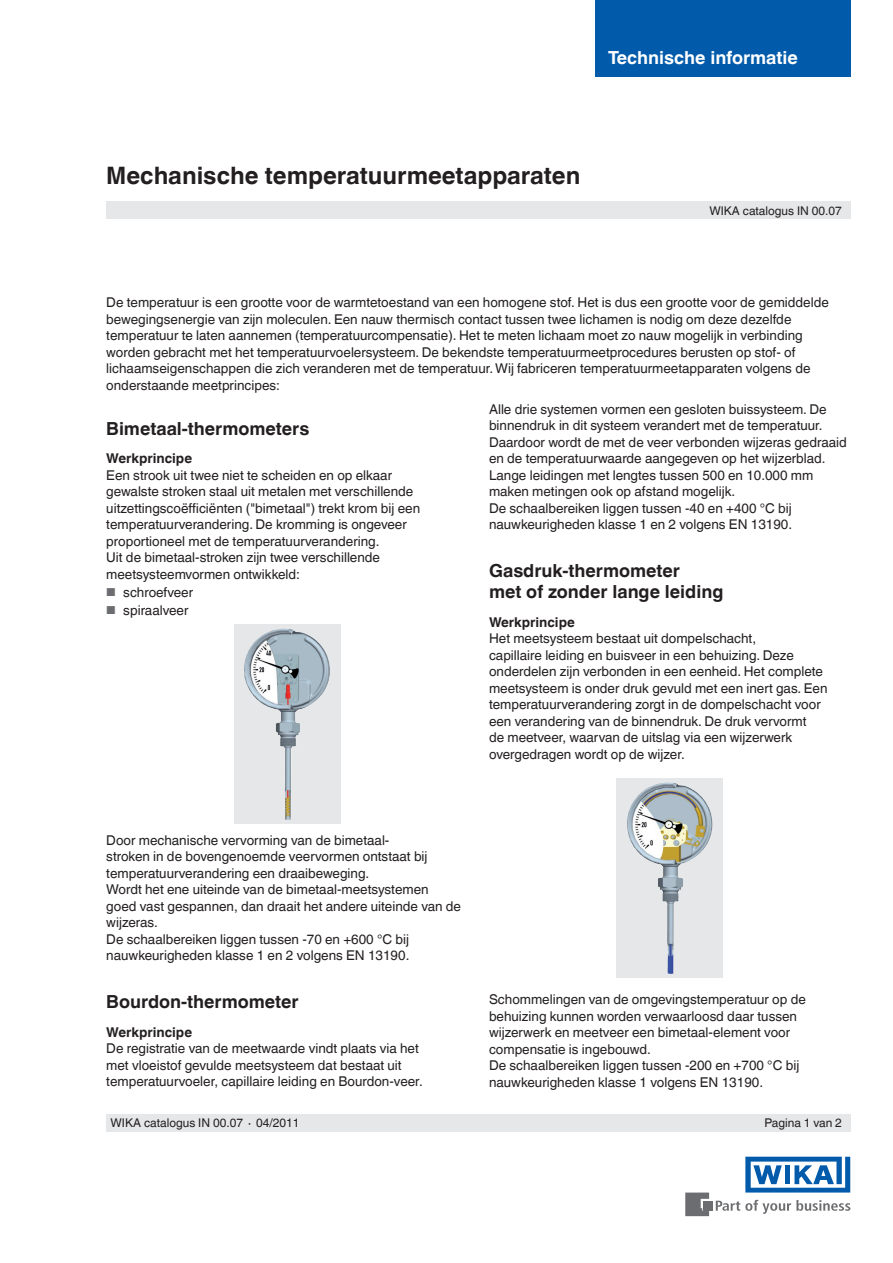
<style>
.page{position:relative;width:893px;height:1263px;background:#fff}
.page>*{position:absolute;margin:0;border:0;box-sizing:border-box;transform-origin:0 0}
.t1{font:700 24px "Helvetica World";color:#231f20}
.t2{font:700 18px/21px "Helvetica World";color:#231f20}
.t3{font:700 18px "Helvetica World";color:#fff}
.t4{font:13.5px/16.5px "Helvetica World";color:#231f20}
.t5{font:700 13.5px "Helvetica World";color:#231f20}
.t6{font:12px "Helvetica World";color:#231f20}
.s1{font-size:11.55px;color:#6c6d70}
</style>
<div class="page">
<svg style="left:716px;top:1200px;width:134px;height:14px"></svg>
<div style="left:703px;top:1201px;width:9px;height:9px;background:#6c6d70"></div>
<svg style="left:685px;top:1192px;width:24px;height:24px"></svg>
<svg style="left:745px;top:1157px;width:105px;height:35px"></svg>
<div style="left:106px;top:202px;width:744px;height:17px;background:#e6e7e9"></div>
<div style="left:106px;top:1114px;width:744px;height:17px;background:#e6e7e9"></div>
<div style="left:595px;top:0;width:255px;height:77px;background:#015aaa"></div>
<svg style="left:234px;top:624px;width:106px;height:200px;background:#d9dde1"></svg>
<img style="left:244px;top:629px;width:53px;height:191px">
<svg style="left:617px;top:778px;width:106px;height:200px;background:#d5d8d8"></svg>
<img style="left:626px;top:782px;width:41px;height:119px">
<h2 class="t3" style="left:608px;top:47px;width:191px">Technische informatie</h2>
<h1 class="t1" style="left:106px;top:162px;width:476px">Mechanische temperatuurmeetapparaten</h1>
<p class="t6" style="left:709px;top:204px;width:134px">WIKA catalogus IN 00.07</p>
<p class="t4" style="left:106px;top:294px;width:724px">De temperatuur is een grootte voor de warmtetoestand van een homogene stof. Het is dus een grootte voor de gemiddelde bewegingsenergie van zijn moleculen. Een nauw thermisch contact tussen twee lichamen is nodig om deze dezelfde temperatuur te laten aannemen (temperatuurcompensatie). Het te meten lichaam moet zo nauw mogelijk in verbinding worden gebracht met het temperatuurvoelersysteem. De bekendste temperatuurmeetprocedures berusten op stof- of lichaamseigenschappen die zich veranderen met de temperatuur. Wij fabriceren temperatuurmeetapparaten volgens de onderstaande meetprincipes:</p>
<h2 class="t2" style="left:106px;top:418px;width:205px">Bimetaal-thermometers</h2>
<p class="t5" style="left:106px;top:451px;width:87px">Werkprincipe</p>
<p class="t4" style="left:106px;top:467px;width:315px">Een strook uit twee niet te scheiden en op elkaar gewalste stroken staal uit metalen met verschillende uitzettingscoëfficiënten ("bimetaal") trekt krom bij een temperatuurverandering. De kromming is ongeveer proportioneel met de temperatuurverandering.<br>Uit de bimetaal-stroken zijn twee verschillende meetsysteemvormen ontwikkeld:</p>
<p class="t4" style="left:106px;top:584px;width:88px"><span class="s1">■</span> schroefveer</p>
<p class="t4" style="left:106px;top:602px;width:84px"><span class="s1">■</span> spiraalveer</p>
<p class="t4" style="left:489px;top:401px;width:359px">Alle drie systemen vormen een gesloten buissysteem. De binnendruk in dit systeem verandert met de temperatuur.<br>Daardoor wordt de met de veer verbonden wijzeras gedraaid en de temperatuurwaarde aangegeven op het wijzerblad.<br>Lange leidingen met lengtes tussen 500 en 10.000 mm maken metingen ook op afstand mogelijk.<br>De schaalbereiken liggen tussen -40 en +400 °C bij nauwkeurigheden klasse 1 en 2 volgens EN 13190.</p>
<h2 class="t2" style="left:489px;top:560px;width:236px">Gasdruk-thermometer<br>met of zonder lange leiding</h2>
<p class="t5" style="left:489px;top:614px;width:87px">Werkprincipe</p>
<p class="t4" style="left:489px;top:630px;width:340px">Het meetsysteem bestaat uit dompelschacht,<br>capillaire leiding en buisveer in een behuizing. Deze onderdelen zijn verbonden in een eenheid. Het complete meetsysteem is onder druk gevuld met een inert gas. Een temperatuurverandering zorgt in de dompelschacht voor een verandering van de binnendruk. De druk vervormt<br>de meetveer, waarvan de uitslag via een wijzerwerk overgedragen wordt op de wijzer.</p>
<p class="t4" style="left:106px;top:832px;width:356px">Door mechanische vervorming van de bimetaal-<br>stroken in de bovengenoemde veervormen ontstaat bij temperatuurverandering een draaibeweging.<br>Wordt het ene uiteinde van de bimetaal-meetsystemen goed vast gespannen, dan draait het andere uiteinde van de wijzeras.<br>De schaalbereiken liggen tussen -70 en +600 °C bij nauwkeurigheden klasse 1 en 2 volgens EN 13190.</p>
<h2 class="t2" style="left:106px;top:991px;width:194px">Bourdon-thermometer</h2>
<p class="t5" style="left:106px;top:1024px;width:87px">Werkprincipe</p>
<p class="t4" style="left:106px;top:1040px;width:318px">De registratie van de meetwaarde vindt plaats via het met vloeistof gevulde meetsysteem dat bestaat uit temperatuurvoeler, capillaire leiding en Bourdon-veer.</p>
<p class="t4" style="left:489px;top:991px;width:318px">Schommelingen van de omgevingstemperatuur op de behuizing kunnen worden verwaarloosd daar tussen wijzerwerk en meetveer een bimetaal-element voor compensatie is ingebouwd.<br>De schaalbereiken liggen tussen -200 en +700 °C bij nauwkeurigheden klasse 1 volgens EN 13190.</p>
<p class="t6" style="left:111px;top:1116px;width:190px">WIKA catalogus IN 00.07 ∙ 04/2011</p>
<p class="t6" style="left:764px;top:1116px;width:79px">Pagina 1 van 2</p>
</div>
